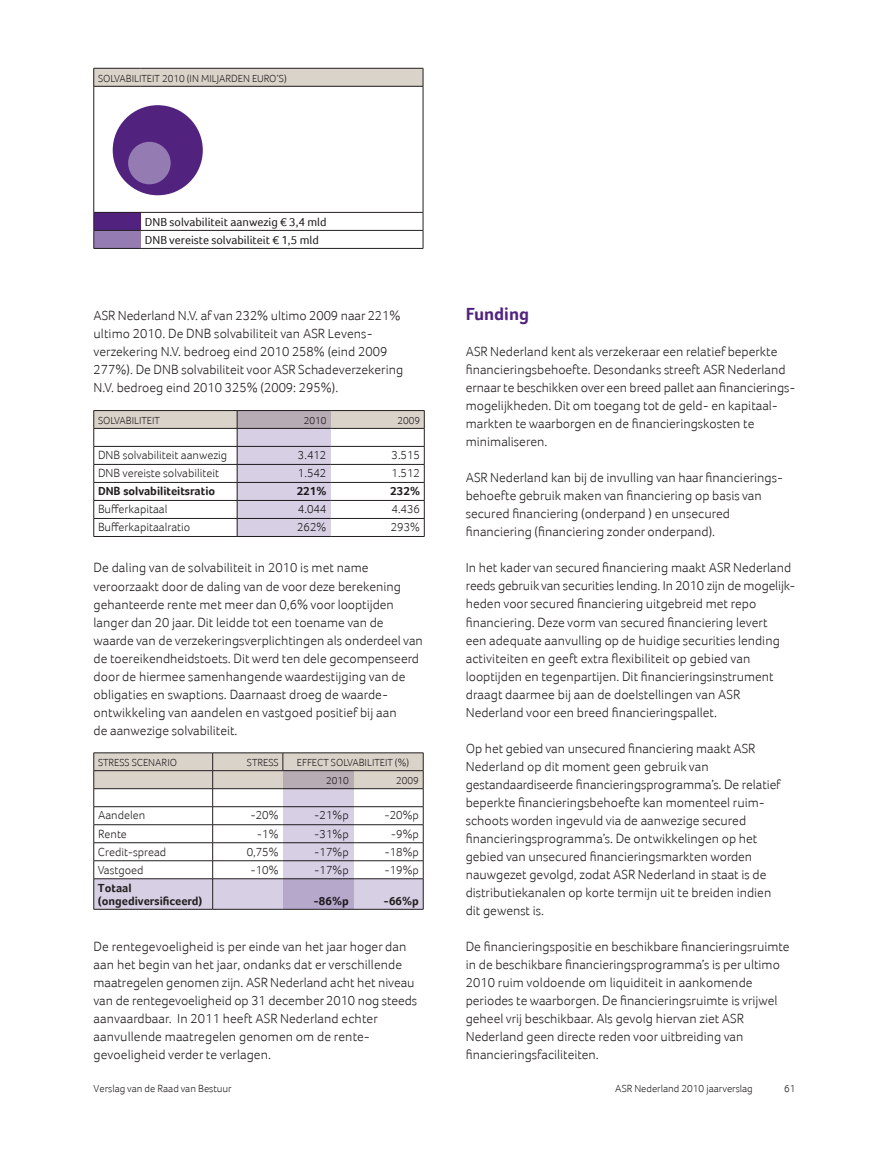
<style>
.page{position:relative;width:872px;height:1149px;background:#fff}
.page>*{position:absolute;margin:0;border:0;box-sizing:border-box;transform-origin:0 0}
.t1{font:700 18px "Foco";color:#52227f}
.t2{font:300 13.5px/18px "Foco";color:#231f20}
.t3{font:300 12px "Foco";color:#231f20}
.t4{font:700 12px/13.5px "Foco";color:#231f20}
.t5{font:12px/18px "Foco";color:#231f20}
.t6{font:300 10.5px "Foco";color:#231f20}
</style>
<div class="page">
<svg style="left:93px;top:752px;width:331px;height:157px"></svg>
<hr style="left:94px;top:536px;width:143px;height:1px;background:#231f20">
<hr style="left:237px;top:536px;width:94px;height:1px;background:#231f20">
<hr style="left:331px;top:536px;width:93px;height:1px;background:#231f20">
<svg style="left:93px;top:410px;width:332px;height:126px"></svg>
<hr style="left:94px;top:500px;width:143px;height:1px;background:#231f20">
<hr style="left:237px;top:500px;width:94px;height:1px;background:#231f20">
<hr style="left:331px;top:500px;width:93px;height:1px;background:#231f20">
<div style="left:94px;top:68px;width:329px;height:18px;background:#dad3ca"></div>
<div style="left:94px;top:212px;width:47px;height:18px;background:#52227f"></div>
<div style="left:94px;top:230px;width:47px;height:18px;background:#947cb2"></div>
<svg style="left:423px;top:68px;width:1px;height:18px"></svg>
<hr style="left:423px;top:86px;width:1px;height:126px;background:#231f20">
<hr style="left:94px;top:248px;width:47px;height:1px;background:#231f20">
<hr style="left:94px;top:68px;width:47px;height:1px;background:#231f20">
<svg style="left:93px;top:68px;width:1px;height:18px"></svg>
<hr style="left:141px;top:68px;width:282px;height:1px;background:#231f20">
<hr style="left:94px;top:86px;width:47px;height:1px;background:#231f20">
<hr style="left:93px;top:86px;width:1px;height:126px;background:#231f20">
<hr style="left:141px;top:86px;width:282px;height:1px;background:#231f20">
<hr style="left:94px;top:212px;width:47px;height:1px;background:#231f20">
<hr style="left:141px;top:212px;width:282px;height:1px;background:#231f20">
<svg style="left:93px;top:212px;width:1px;height:36px"></svg>
<svg style="left:423px;top:212px;width:1px;height:36px"></svg>
<hr style="left:141px;top:248px;width:282px;height:1px;background:#231f20">
<hr style="left:94px;top:230px;width:47px;height:1px;background:#231f20">
<hr style="left:141px;top:230px;width:282px;height:1px;background:#231f20">
<div style="left:113px;top:105px;width:90px;height:90px;background:#52227f;border-radius:50%"></div>
<div style="left:128px;top:142px;width:43px;height:42px;background:#947cb2;border-radius:50%"></div>
<p class="t6" style="left:98px;top:72px;width:190px">Solvabiliteit 2010 (in miljarden euro’s)</p>
<p class="t5" style="left:145px;top:212px;width:183px">DNB solvabiliteit aanwezig € 3,4 mld<br>DNB vereiste solvabiliteit € 1,5 mld</p>
<p class="t2" style="left:94px;top:306px;width:311px">ASR Nederland N.V. af van 232% ultimo 2009 naar 221% ultimo 2010. De DNB solvabiliteit van ASR Levens&shy;verzekering N.V. bedroeg eind 2010 258% (eind 2009<br>277%). De DNB solvabiliteit voor ASR Schadeverzekering N.V. bedroeg eind 2010 325% (2009: 295%).</p>
<p class="t6" style="left:98px;top:414px;width:63px">SOLVABILITEIT</p>
<p class="t6" style="left:304px;top:414px;width:24px">2010</p>
<p class="t6" style="left:397px;top:414px;width:24px">2009</p>
<p class="t3" style="left:98px;top:448px;width:131px">DNB solvabiliteit aanwezig</p>
<p class="t3" style="left:298px;top:448px;width:30px">3.412</p>
<p class="t3" style="left:391px;top:448px;width:30px">3.515</p>
<p class="t3" style="left:98px;top:466px;width:123px">DNB vereiste solvabiliteit</p>
<p class="t3" style="left:298px;top:466px;width:30px">1.542</p>
<p class="t3" style="left:391px;top:466px;width:30px">1.512</p>
<p class="t4" style="left:98px;top:484px;width:119px">DNB solvabiliteitsratio</p>
<p class="t4" style="left:297px;top:484px;width:31px">221%</p>
<p class="t4" style="left:390px;top:484px;width:31px">232%</p>
<p class="t3" style="left:98px;top:502px;width:71px">Bufferkapitaal</p>
<p class="t3" style="left:298px;top:502px;width:30px">4.044</p>
<p class="t3" style="left:391px;top:502px;width:30px">4.436</p>
<p class="t3" style="left:98px;top:520px;width:94px">Bufferkapitaalratio</p>
<p class="t3" style="left:297px;top:520px;width:31px">262%</p>
<p class="t3" style="left:391px;top:520px;width:31px">293%</p>
<p class="t2" style="left:94px;top:558px;width:331px">De daling van de solvabiliteit in 2010 is met name veroorzaakt door de daling van de voor deze berekening gehanteerde rente met meer dan 0,6% voor looptijden langer dan 20 jaar. Dit leidde tot een toename van de waarde van de verzekeringsverplichtingen als onderdeel van de toereikendheidstoets. Dit werd ten dele gecompenseerd door de hiermee samenhangende waardestijging van de obligaties en swaptions. Daarnaast droeg de waarde&shy;ontwikkeling van aandelen en vastgoed positief bij aan<br>de aanwezige solvabiliteit.</p>
<p class="t6" style="left:98px;top:756px;width:81px">STRESS SCENARIO</p>
<p class="t6" style="left:247px;top:756px;width:12px">Stress</p>
<p class="t6" style="left:297px;top:756px;width:22px">Effect</p>
<p class="t6" style="left:331px;top:756px;width:47px">so lvabi liteit</p>
<p class="t6" style="left:395px;top:756px;width:16px">(%)</p>
<p class="t6" style="left:326px;top:774px;width:24px">2010</p>
<p class="t6" style="left:396px;top:774px;width:24px">2009</p>
<p class="t3" style="left:98px;top:808px;width:49px">Aandelen</p>
<p class="t3" style="left:250px;top:808px;width:30px">-20%</p>
<p class="t3" style="left:314px;top:808px;width:36px">-21%p</p>
<p class="t3" style="left:384px;top:808px;width:36px">-20%p</p>
<p class="t3" style="left:98px;top:826px;width:30px">Rente</p>
<p class="t3" style="left:257px;top:826px;width:23px">-1%</p>
<p class="t3" style="left:314px;top:826px;width:36px">-31%p</p>
<p class="t3" style="left:391px;top:826px;width:30px">-9%p</p>
<p class="t3" style="left:98px;top:844px;width:70px">Credit-spread</p>
<p class="t3" style="left:247px;top:844px;width:33px">0,75%</p>
<p class="t3" style="left:314px;top:844px;width:36px">-17%p</p>
<p class="t3" style="left:384px;top:844px;width:36px">-18%p</p>
<p class="t3" style="left:98px;top:862px;width:47px">Vastgoed</p>
<p class="t3" style="left:250px;top:862px;width:30px">-10%</p>
<p class="t3" style="left:314px;top:862px;width:36px">-17%p</p>
<p class="t3" style="left:384px;top:862px;width:36px">-19%p</p>
<p class="t4" style="left:98px;top:880px;width:106px">Totaal (ongediversificeerd)</p>
<p class="t4" style="left:313px;top:893px;width:37px">-86%p</p>
<p class="t4" style="left:383px;top:893px;width:37px">-66%p</p>
<p class="t2" style="left:94px;top:936px;width:325px">De rentegevoeligheid is per einde van het jaar hoger dan aan het begin van het jaar, ondanks dat er verschillende maatregelen genomen zijn. ASR Nederland acht het niveau van de rentegevoeligheid op 31 december 2010 nog steeds aanvaardbaar. In 2011 heeft ASR Nederland echter aanvullende maatregelen genomen om de rente&shy;gevoeligheid verder te verlagen.</p>
<h1 class="t1" style="left:466px;top:303px;width:65px">Funding</h1>
<p class="t2" style="left:466px;top:342px;width:331px">ASR Nederland kent als verzekeraar een relatief beperkte financieringsbehoefte. Desondanks streeft ASR Nederland ernaar te beschikken over een breed pallet aan financierings&shy;mogelijkheden. Dit om toegang tot de geld- en kapitaal&shy;markten te waarborgen en de financieringskosten te minimaliseren.</p>
<p class="t2" style="left:466px;top:468px;width:319px">ASR Nederland kan bij de invulling van haar financierings&shy;behoefte gebruik maken van financiering op basis van secured financiering (onderpand ) en unsecured financiering (financiering zonder onderpand).</p>
<p class="t2" style="left:466px;top:558px;width:331px">In het kader van secured financiering maakt ASR Nederland reeds gebruik van securities lending. In 2010 zijn de mogelijk&shy;heden voor secured financiering uitgebreid met repo financiering. Deze vorm van secured financiering levert<br>een adequate aanvulling op de huidige securities lending activiteiten en geeft extra flexibiliteit op gebied van looptijden en tegenpartijen. Dit financieringsinstrument draagt daarmee bij aan de doelstellingen van ASR Nederland voor een breed financieringspallet.</p>
<p class="t2" style="left:466px;top:738px;width:316px">Op het gebied van unsecured financiering maakt ASR Nederland op dit moment geen gebruik van gestandaardiseerde financieringsprogramma’s. De relatief beperkte financieringsbehoefte kan momenteel ruim&shy;schoots worden ingevuld via de aanwezige secured financieringsprogramma’s. De ontwikkelingen op het gebied van unsecured financieringsmarkten worden nauwgezet gevolgd, zodat ASR Nederland in staat is de distributiekanalen op korte termijn uit te breiden indien dit gewenst is.</p>
<p class="t2" style="left:466px;top:936px;width:325px">De financieringspositie en beschikbare financieringsruimte in de beschikbare financieringsprogramma’s is per ultimo 2010 ruim voldoende om liquiditeit in aankomende periodes te waarborgen. De financieringsruimte is vrijwel geheel vrij beschikbaar. Als gevolg hiervan ziet ASR Nederland geen directe reden voor uitbreiding van financieringsfaciliteiten.</p>
<p class="t6" style="left:94px;top:1081px;width:140px">Verslag van de Raad van Bestuur</p>
<p class="t6" style="left:615px;top:1081px;width:139px">ASR Nederland 2010 jaarverslag</p>
<p class="t6" style="left:784px;top:1081px;width:13px">61</p>
</div>
